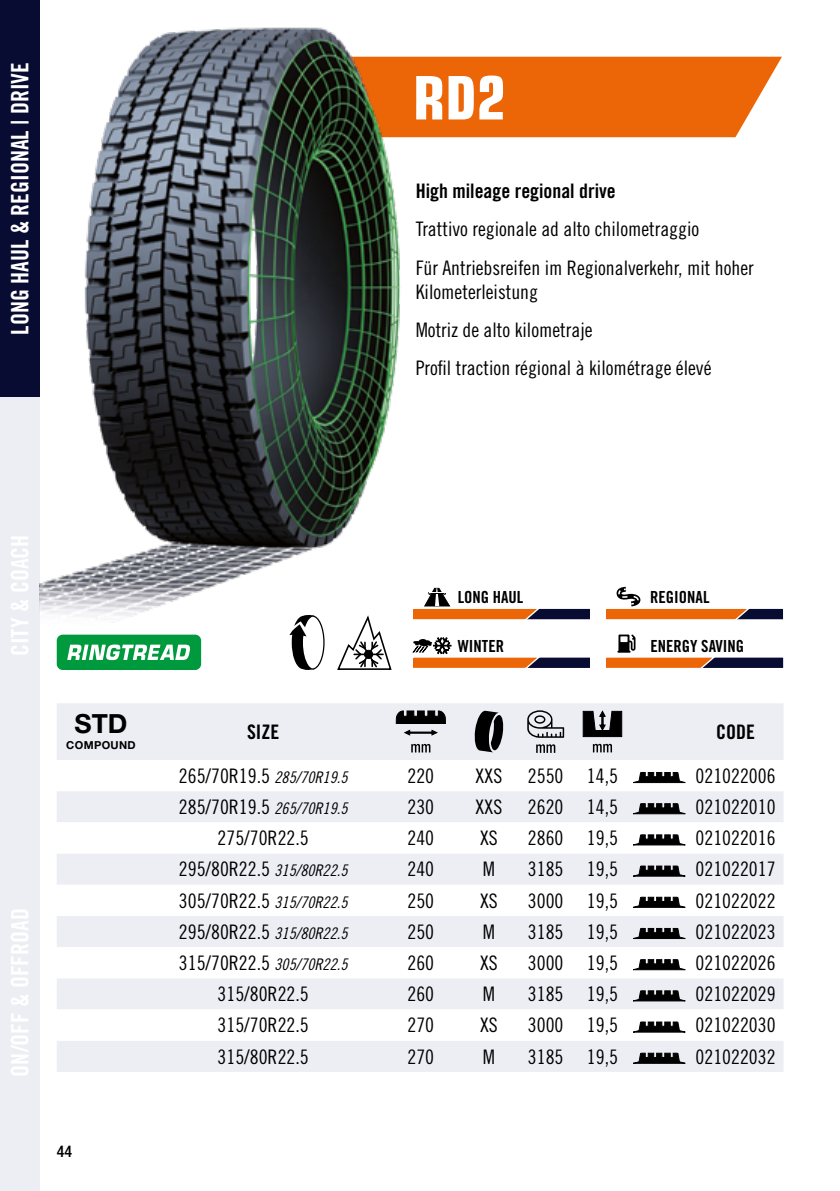
<style>
.page{position:relative;width:840px;height:1191px;background:#fff}
.page>*{position:absolute;margin:0;border:0;box-sizing:border-box;transform-origin:0 0}
.t1{font:700 condensed 60px "Eurostile LT Std";color:#fff}
.t2{font:700 26.4px "Helvetica Neue LT Std";color:#000}
.t3{font:24px "Trade Gothic LT Std Bd Cn 20";color:#fff}
.t4{font:20px/38.2px "Trade Gothic LT Std Cn 18";color:#000}
.t5{font:20px "Trade Gothic LT Std Bd Cn 20";color:#000}
.t6{font:16.6px "Trade Gothic LT Std Bd Cn 20";color:#000}
.t7{font:500 condensed 16px "Helvetica Neue LT Std";color:#000}
.t8{font:700 11px "Helvetica Neue LT Std";letter-spacing:.03em;color:#000}
.s1{font-family:"Trade Gothic LT Std Cn 18 Obl";font-size:16px}
</style>
<div class="page">
<div style="left:0;top:397px;width:40px;height:397px;background:#ededf4"></div>
<div style="left:0;top:794px;width:40px;height:397px;background:#ededf4"></div>
<div style="left:0;top:0;width:40px;height:397px;background:#090c32"></div>
<div style="left:404px;top:57px;width:377px;height:80px;background:#ec6608"></div>
<img style="left:40px;top:27px;width:364px;height:624px">
<div style="left:57px;top:634px;width:144px;height:36px;background:#009a3e;border-radius:6px"></div>
<svg style="left:67px;top:644px;width:123px;height:16px"></svg>
<div style="left:57px;top:703px;width:726px;height:368px;background:#ededf4"></div>
<svg style="left:57px;top:760px;width:726px;height:280px"></svg>
<svg style="left:395px;top:710px;width:50px;height:25px"></svg>
<svg style="left:411px;top:744px;width:19px;height:8px"></svg>
<svg style="left:473px;top:710px;width:30px;height:42px"></svg>
<svg style="left:536px;top:744px;width:19px;height:9px"></svg>
<svg style="left:527px;top:710px;width:37px;height:28px"></svg>
<svg style="left:582px;top:710px;width:40px;height:27px"></svg>
<svg style="left:592px;top:744px;width:19px;height:8px"></svg>
<svg style="left:632px;top:772px;width:56px;height:11px"></svg>
<svg style="left:632px;top:803px;width:56px;height:11px"></svg>
<svg style="left:632px;top:834px;width:56px;height:11px"></svg>
<svg style="left:632px;top:865px;width:56px;height:11px"></svg>
<svg style="left:632px;top:897px;width:56px;height:11px"></svg>
<svg style="left:632px;top:928px;width:56px;height:11px"></svg>
<svg style="left:632px;top:959px;width:56px;height:11px"></svg>
<svg style="left:632px;top:990px;width:56px;height:11px"></svg>
<svg style="left:632px;top:1021px;width:56px;height:11px"></svg>
<svg style="left:632px;top:1052px;width:56px;height:11px"></svg>
<svg style="left:289px;top:615px;width:36px;height:55px"></svg>
<svg style="left:336px;top:587px;width:446px;height:83px"></svg>
<p class="t3" style="left:5px;top:334px;width:273px;rotate:-90deg">LONG HAUL &amp; REGIONAL | DRIVE</p>
<h1 class="t1" style="left:412px;top:62px;width:95px">RD2</h1>
<p class="t5" style="left:415px;top:179px;width:201px">High mileage regional drive</p>
<p class="t4" style="left:415px;top:210px;width:339px">Trattivo regionale ad alto chilometraggio<br>Für Antriebsreifen im Regionalverkehr, mit hoher</p>
<p class="t4" style="left:415px;top:272px;width:297px">Kilometerleistung<br>Motriz de alto kilometraje<br>Profil traction régional à kilométrage élevé</p>
<h2 class="t2" style="left:75px;top:707px;width:54px">STD</h2>
<p class="t8" style="left:66px;top:738px;width:71px">COMPOUND</p>
<p class="t7" style="left:57px;top:1141px;width:17px">44</p>
<p class="t6" style="left:457px;top:587px;width:67px">LONG HAUL</p>
<p class="t6" style="left:650px;top:587px;width:61px">REGIONAL</p>
<p class="t6" style="left:457px;top:636px;width:48px">WINTER</p>
<p class="t6" style="left:650px;top:636px;width:95px">ENERGY SAVING</p>
<p class="t5" style="left:247px;top:719px;width:34px">SIZE</p>
<p class="t5" style="left:715px;top:719px;width:40px">CODE</p>
<p class="t4" style="left:179px;top:756px;width:170px">265/70R19.5 <span class="s1">285/70R19.5</span></p>
<p class="t4" style="left:407px;top:756px;width:28px">220</p>
<p class="t4" style="left:475px;top:756px;width:28px">XXS</p>
<p class="t4" style="left:527px;top:756px;width:92px">2550 14,5</p>
<p class="t4" style="left:695px;top:756px;width:81px">021022006</p>
<p class="t4" style="left:179px;top:787px;width:170px">285/70R19.5 <span class="s1">265/70R19.5</span></p>
<p class="t4" style="left:407px;top:787px;width:28px">230</p>
<p class="t4" style="left:475px;top:787px;width:28px">XXS</p>
<p class="t4" style="left:527px;top:787px;width:92px">2620 14,5</p>
<p class="t4" style="left:695px;top:787px;width:81px">021022010</p>
<p class="t4" style="left:217px;top:818px;width:93px">275/70R22.5</p>
<p class="t4" style="left:407px;top:818px;width:28px">240</p>
<p class="t4" style="left:480px;top:818px;width:19px">XS</p>
<p class="t4" style="left:527px;top:818px;width:91px">2860 19,5</p>
<p class="t4" style="left:695px;top:818px;width:81px">021022016</p>
<p class="t4" style="left:179px;top:850px;width:170px">295/80R22.5 <span class="s1">315/80R22.5</span></p>
<p class="t4" style="left:407px;top:850px;width:28px">240</p>
<p class="t4" style="left:482px;top:850px;width:14px">M</p>
<p class="t4" style="left:527px;top:850px;width:92px">3185 19,5</p>
<p class="t4" style="left:695px;top:850px;width:81px">021022017</p>
<p class="t4" style="left:179px;top:881px;width:170px">305/70R22.5 <span class="s1">315/70R22.5</span></p>
<p class="t4" style="left:407px;top:881px;width:28px">250</p>
<p class="t4" style="left:480px;top:881px;width:19px">XS</p>
<p class="t4" style="left:527px;top:881px;width:92px">3000 19,5</p>
<p class="t4" style="left:695px;top:881px;width:81px">021022022</p>
<p class="t4" style="left:179px;top:912px;width:170px">295/80R22.5 <span class="s1">315/80R22.5</span></p>
<p class="t4" style="left:407px;top:912px;width:28px">250</p>
<p class="t4" style="left:482px;top:912px;width:14px">M</p>
<p class="t4" style="left:527px;top:912px;width:92px">3185 19,5</p>
<p class="t4" style="left:695px;top:912px;width:81px">021022023</p>
<p class="t4" style="left:179px;top:943px;width:170px">315/70R22.5 <span class="s1">305/70R22.5</span></p>
<p class="t4" style="left:407px;top:943px;width:28px">260</p>
<p class="t4" style="left:480px;top:943px;width:19px">XS</p>
<p class="t4" style="left:527px;top:943px;width:92px">3000 19,5</p>
<p class="t4" style="left:695px;top:943px;width:81px">021022026</p>
<p class="t4" style="left:217px;top:974px;width:93px">315/80R22.5</p>
<p class="t4" style="left:407px;top:974px;width:28px">260</p>
<p class="t4" style="left:482px;top:974px;width:14px">M</p>
<p class="t4" style="left:527px;top:974px;width:91px">3185 19,5</p>
<p class="t4" style="left:695px;top:974px;width:81px">021022029</p>
<p class="t4" style="left:217px;top:1006px;width:93px">315/70R22.5</p>
<p class="t4" style="left:407px;top:1006px;width:28px">270</p>
<p class="t4" style="left:480px;top:1006px;width:19px">XS</p>
<p class="t4" style="left:527px;top:1006px;width:91px">3000 19,5</p>
<p class="t4" style="left:695px;top:1006px;width:81px">021022030</p>
<p class="t4" style="left:217px;top:1037px;width:93px">315/80R22.5</p>
<p class="t4" style="left:407px;top:1037px;width:28px">270</p>
<p class="t4" style="left:482px;top:1037px;width:14px">M</p>
<p class="t4" style="left:527px;top:1037px;width:91px">3185 19,5</p>
<p class="t4" style="left:695px;top:1037px;width:81px">021022032</p>
</div>
